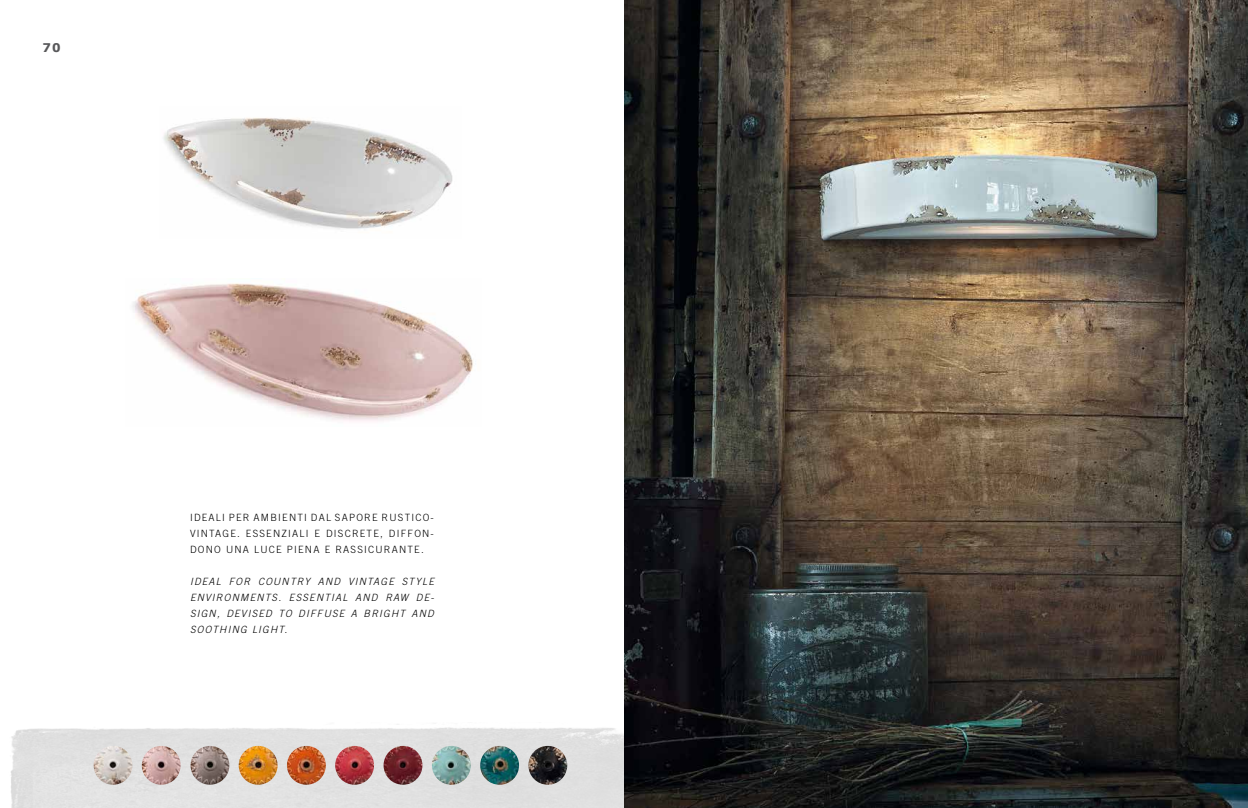
<style>
.page{position:relative;width:1248px;height:808px;background:#fff}
.page>*{position:absolute;margin:0;border:0;box-sizing:border-box;transform-origin:0 0}
.t1{font:700 12px "Verdana";color:#58585a}
.t2{font:italic 300 10px/16px "Trade Gothic LT Std";letter-spacing:.12em;color:#000;text-align:justify}
.t3{font:300 10px/16px "Trade Gothic LT Std";letter-spacing:.12em;color:#000;text-align:justify}
</style>
<div class="page">
<img style="left:11px;top:724px;width:613px;height:84px">
<img style="left:624px;top:0;width:623px;height:808px">
<img style="left:163px;top:117px;width:290px;height:112px">
<img style="left:132px;top:283px;width:341px;height:138px">
<img style="left:432px;top:746px;width:39px;height:39px;border-radius:19px">
<img style="left:383px;top:746px;width:39px;height:39px;border-radius:19px">
<img style="left:142px;top:746px;width:39px;height:39px;border-radius:19px">
<img style="left:190px;top:746px;width:39px;height:39px;border-radius:19px">
<img style="left:239px;top:746px;width:38px;height:39px;border-radius:19px">
<img style="left:287px;top:746px;width:39px;height:39px;border-radius:19px">
<img style="left:335px;top:746px;width:39px;height:39px;border-radius:19px">
<img style="left:480px;top:746px;width:39px;height:39px;border-radius:19px">
<img style="left:528px;top:746px;width:39px;height:39px;border-radius:19px">
<img style="left:94px;top:746px;width:38px;height:39px;border-radius:19px">
<p class="t1" style="left:43px;top:40px;width:20px">70</p>
<p class="t3" style="left:190px;top:510px;width:245px">IDEALI PER AMBIENTI DAL SAPORE RUSTICO-VINTAGE. ESSENZIALI E DISCRETE, DIFFON-DONO UNA LUCE PIENA E RASSICURANTE.</p>
<p class="t2" style="left:190px;top:574px;width:245px">IDEAL FOR COUNTRY AND VINTAGE STYLE ENVIRONMENTS. ESSENTIAL AND RAW DE-SIGN, DEVISED TO DIFFUSE A BRIGHT AND SOOTHING LIGHT.</p>
</div>
